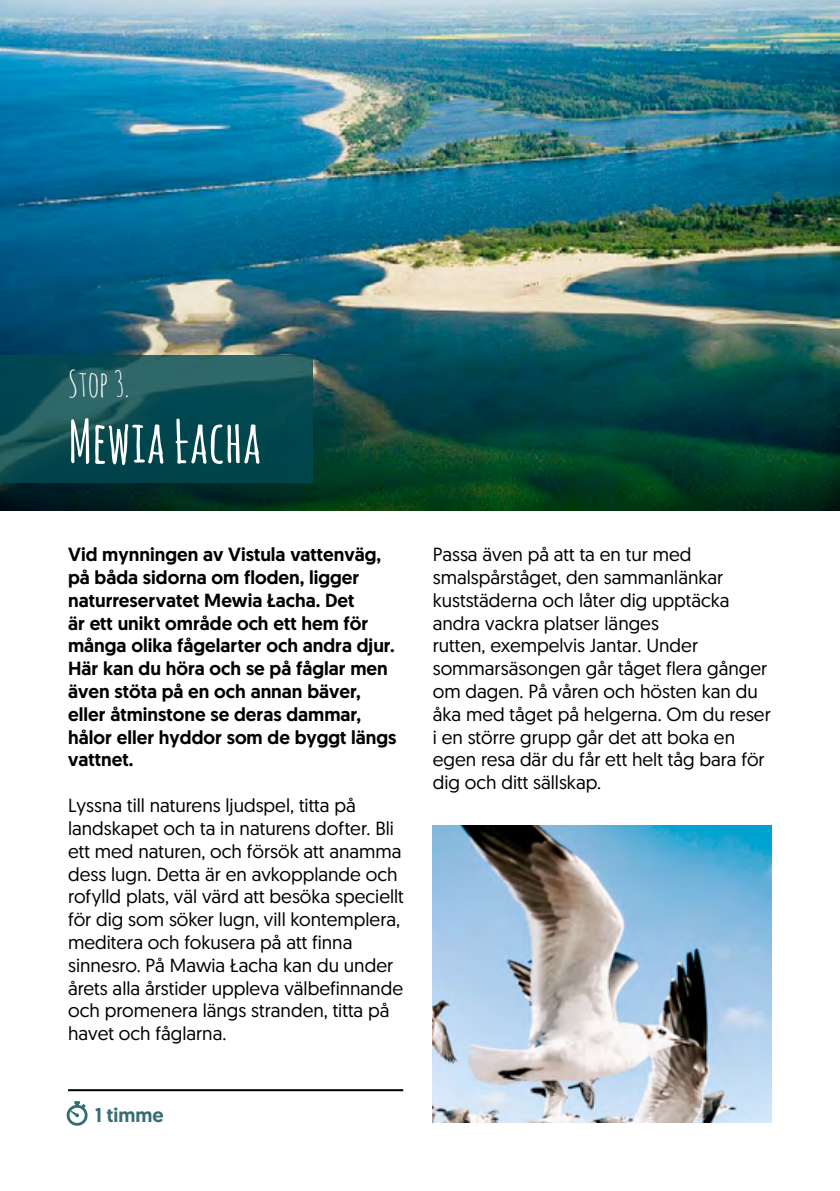
<style>
.page{position:relative;width:840px;height:1191px;background:#fff}
.page>*{position:absolute;margin:0;border:0;box-sizing:border-box;transform-origin:0 0}
.t1{font:700 58px "Amatic SC";color:#fff}
.t2{font:36px "Amatic SC";color:#fff}
.t3{font:500 20px "Geomanist";color:#004a52}
.t4{font:19px/22.8px "Geomanist";color:#000}
.t5{font:500 19px/22.8px "Geomanist";color:#000}
</style>
<div class="page">
<img style="left:0;top:0;width:839px;height:510px">
<hr style="left:839px;top:0;width:1px;height:510px;background:#cbd2d0">
<svg style="left:0;top:354px;width:312px;height:128px;background:#0f4f55"></svg>
<hr style="left:68px;top:1089px;width:335px;height:2px;background:#000">
<svg style="left:67px;top:1101px;width:20px;height:24px"></svg>
<img style="left:432px;top:825px;width:339px;height:298px">
<h2 class="t2" style="left:68px;top:361px;width:63px">Stop 3.</h2>
<h1 class="t1" style="left:68px;top:400px;width:195px">Mewia Łacha</h1>
<p class="t5" style="left:68px;top:543px;width:330px">Vid mynningen av Vistula vattenväg, på båda sidorna om floden, ligger naturreservatet Mewia Łacha. Det<br>är ett unikt område och ett hem för många olika fågelarter och andra djur.<br>Här kan du höra och se på fåglar men även stöta på en och annan bäver, eller åtminstone se deras dammar, hålor eller hyddor som de byggt längs vattnet.</p>
<p class="t4" style="left:68px;top:793px;width:337px">Lyssna till naturens ljudspel, titta på landskapet och ta in naturens dofter. Bli ett med naturen, och försök att anamma dess lugn. Detta är en avkopplande och rofylld plats, väl värd att besöka speciellt för dig som söker lugn, vill kontemplera, meditera och fokusera på att finna sinnesro. På Mawia Łacha kan du under årets alla årstider uppleva välbefinnande och promenera längs stranden, titta på havet och fåglarna.</p>
<p class="t3" style="left:95px;top:1101px;width:70px">1 timme</p>
<p class="t4" style="left:432px;top:542px;width:339px">Passa även på att ta en tur med smalspårståget, den sammanlänkar kuststäderna och låter dig upptäcka andra vackra platser länges<br>rutten, exempelvis Jantar. Under sommarsäsongen går tåget flera gånger om dagen. På våren och hösten kan du åka med tåget på helgerna. Om du reser i en större grupp går det att boka en egen resa där du får ett helt tåg bara för dig och ditt sällskap.</p>
</div>
